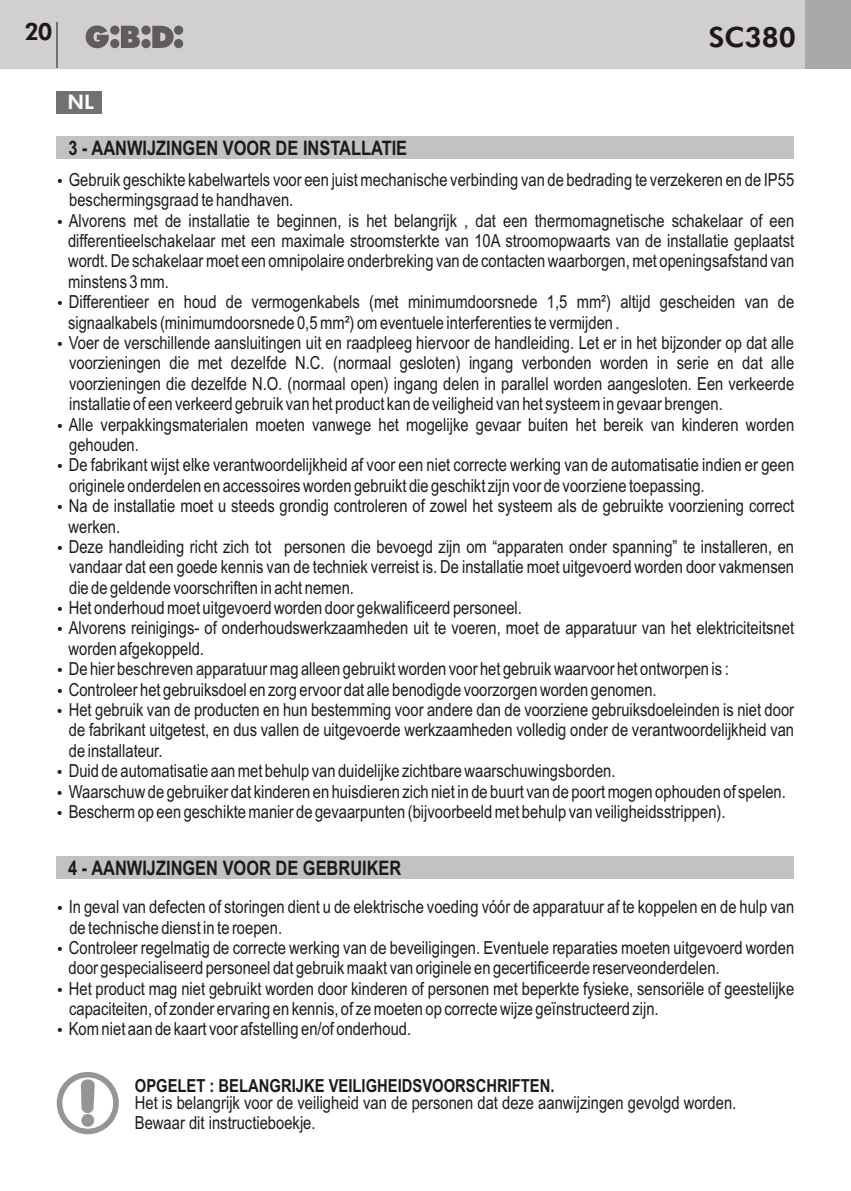
<style>
.page{position:relative;width:851px;height:1191px;background:#fff}
.page>*{position:absolute;margin:0;border:0;box-sizing:border-box;transform-origin:0 0}
.t1{font:800 28px "Futura BT";color:#1f1a17}
.t2{font:800 24px "Futura BT";color:#1f1a17}
.t3{font:700 20px "Arial Narrow";color:#1f1a17}
.t4{font:800 20px "Futura BT";color:#fff}
.t5{font:18px/20.4px "Arial Narrow";color:#1f1a17}
.t6{font:700 18px "Arial Narrow";color:#1f1a17}
.t7{font:14px "Wingdings";color:#1f1a17}
</style>
<div class="page">
<div style="left:0;top:0;width:850px;height:68px;background:#d1cfcf"></div>
<div style="left:805px;top:0;width:45px;height:68px;background:#aba8a8"></div>
<svg style="left:86px;top:26px;width:97px;height:22px"></svg>
<hr style="left:56px;top:23px;width:2px;height:45px;background:#737070">
<hr style="left:850px;top:0;width:1px;height:68px;background:#aba8a8">
<div style="left:57px;top:91px;width:45px;height:22px;background:#737070"></div>
<div style="left:57px;top:136px;width:737px;height:23px;background:#c2c2c2"></div>
<div style="left:57px;top:856px;width:737px;height:23px;background:#c2c2c2"></div>
<svg style="left:80px;top:1079px;width:15px;height:48px"></svg>
<div style="left:57px;top:1072px;width:62px;height:62px;border:6px solid #969494;border-radius:50%"></div>
<h2 class="t2" style="left:24px;top:22px;width:29px">20</h2>
<h1 class="t1" style="left:708px;top:26px;width:89px">SC380</h1>
<p class="t4" style="left:67px;top:94px;width:28px">NL</p>
<p class="t3" style="left:68px;top:140px;width:340px">3 - AANWIJZINGEN VOOR DE INSTALLATIE</p>
<p class="t5" style="left:57px;top:171px;width:738px">•Gebruik geschikte kabelwartels voor een juist mechanische verbinding van de bedrading te verzekeren en de IP55</p>
<p class="t7" style="left:57px;top:216px;width:43px">•</p>
<p class="t5" style="left:68px;top:191px;width:727px">beschermingsgraad te handhaven.<br>Alvorens met de installatie te beginnen, is het belangrijk , dat een thermomagnetische schakelaar of een differentieelschakelaar met een maximale stroomsterkte van 10A stroomopwaarts van de installatie geplaatst wordt. De schakelaar moet een omnipolaire onderbreking van de contacten waarborgen, met openingsafstand van</p>
<p class="t5" style="left:68px;top:273px;width:727px">minstens 3 mm.<br>Differentieer en houd de vermogenkabels (met minimumdoorsnede 1,5 mm²) altijd gescheiden van de</p>
<p class="t7" style="left:57px;top:297px;width:43px">•</p>
<p class="t5" style="left:68px;top:314px;width:727px">signaalkabels (minimumdoorsnede 0,5 mm²) om eventuele interferenties te vermijden .<br>Voer de verschillende aansluitingen uit en raadpleeg hiervoor de handleiding. Let er in het bijzonder op dat alle voorzieningen die met dezelfde N.C. (normaal gesloten) ingang verbonden worden in serie en dat alle voorzieningen die dezelfde N.O. (normaal open) ingang delen in parallel worden aangesloten. Een verkeerde</p>
<p class="t7" style="left:57px;top:338px;width:43px">•</p>
<p class="t5" style="left:69px;top:395px;width:726px">installatie of een verkeerd gebruik van het product kan de veiligheid van het systeem in gevaar brengen.<br>Alle verpakkingsmaterialen moeten vanwege het mogelijke gevaar buiten het bereik van kinderen worden</p>
<p class="t7" style="left:57px;top:420px;width:43px">•</p>
<p class="t5" style="left:69px;top:436px;width:726px">gehouden.<br>De fabrikant wijst elke verantwoordelijkheid af voor een niet correcte werking van de automatisatie indien er geen</p>
<p class="t7" style="left:57px;top:460px;width:43px">•</p>
<p class="t5" style="left:69px;top:477px;width:726px">originele onderdelen en accessoires worden gebruikt die geschikt zijn voor de voorziene toepassing.<br>Na de installatie moet u steeds grondig controleren of zowel het systeem als de gebruikte voorziening correct</p>
<p class="t7" style="left:57px;top:501px;width:43px">•</p>
<p class="t5" style="left:69px;top:517px;width:727px">werken.<br>Deze handleiding richt zich tot personen die bevoegd zijn om “apparaten onder spanning” te installeren, en vandaar dat een goede kennis van de techniek verreist is. De installatie moet uitgevoerd worden door vakmensen</p>
<p class="t7" style="left:57px;top:542px;width:43px">•</p>
<p class="t5" style="left:69px;top:579px;width:286px">die de geldende voorschriften in acht nemen.</p>
<p class="t5" style="left:69px;top:599px;width:726px">Het onderhoud moet uitgevoerd worden door gekwalificeerd personeel.<br>Alvorens reinigings- of onderhoudswerkzaamheden uit te voeren, moet de apparatuur van het elektriciteitsnet</p>
<p class="t7" style="left:57px;top:603px;width:43px">•</p>
<p class="t7" style="left:57px;top:623px;width:43px">•</p>
<p class="t5" style="left:69px;top:640px;width:137px">worden afgekoppeld.</p>
<p class="t5" style="left:69px;top:660px;width:661px">De hier beschreven apparatuur mag alleen gebruikt worden voor het gebruik waarvoor het ontworpen is :</p>
<p class="t7" style="left:57px;top:664px;width:44px">•</p>
<p class="t5" style="left:69px;top:681px;width:726px">Controleer het gebruiksdoel en zorg ervoor dat alle benodigde voorzorgen worden genomen.<br>Het gebruik van de producten en hun bestemming voor andere dan de voorziene gebruiksdoeleinden is niet door de fabrikant uitgetest, en dus vallen de uitgevoerde werkzaamheden volledig onder de verantwoordelijkheid van</p>
<p class="t7" style="left:57px;top:685px;width:43px">•</p>
<p class="t7" style="left:57px;top:705px;width:43px">•</p>
<p class="t5" style="left:69px;top:742px;width:95px">de installateur.</p>
<p class="t5" style="left:69px;top:762px;width:548px">Duid de automatisatie aan met behulp van duidelijke zichtbare waarschuwingsborden.</p>
<p class="t7" style="left:57px;top:766px;width:43px">•</p>
<p class="t5" style="left:69px;top:782px;width:718px">Waarschuw de gebruiker dat kinderen en huisdieren zich niet in de buurt van de poort mogen ophouden of spelen.<br>Bescherm op een geschikte manier de gevaarpunten (bijvoorbeeld met behulp van veiligheidsstrippen).</p>
<p class="t7" style="left:57px;top:787px;width:43px">•</p>
<p class="t7" style="left:57px;top:807px;width:43px">•</p>
<p class="t3" style="left:68px;top:860px;width:334px">4 - AANWIJZINGEN VOOR DE GEBRUIKER</p>
<p class="t7" style="left:57px;top:902px;width:43px">•</p>
<p class="t5" style="left:69px;top:898px;width:726px">In geval van defecten of storingen dient u de elektrische voeding vóór de apparatuur af te koppelen en de hulp van</p>
<p class="t5" style="left:69px;top:918px;width:726px">de technische dienst in te roepen.<br>Controleer regelmatig de correcte werking van de beveiligingen. Eventuele reparaties moeten uitgevoerd worden</p>
<p class="t7" style="left:57px;top:943px;width:43px">•</p>
<p class="t5" style="left:69px;top:959px;width:727px">door gespecialiseerd personeel dat gebruik maakt van originele en gecertificeerde reserveonderdelen.<br>Het product mag niet gebruikt worden door kinderen of personen met beperkte fysieke, sensoriële of geestelijke</p>
<p class="t7" style="left:57px;top:984px;width:43px">•</p>
<p class="t5" style="left:69px;top:1000px;width:591px">capaciteiten, of zonder ervaring en kennis, of ze moeten op correcte wijze geïnstructeerd zijn.<br>Kom niet aan de kaart voor afstelling en/of onderhoud.</p>
<p class="t7" style="left:57px;top:1024px;width:43px">•</p>
<p class="t6" style="left:135px;top:1078px;width:421px">OPGELET : BELANGRIJKE VEILIGHEIDSVOORSCHRIFTEN.</p>
<p class="t5" style="left:135px;top:1094px;width:603px">Het is belangrijk voor de veiligheid van de personen dat deze aanwijzingen gevolgd worden.<br>Bewaar dit instructieboekje.</p>
</div>
